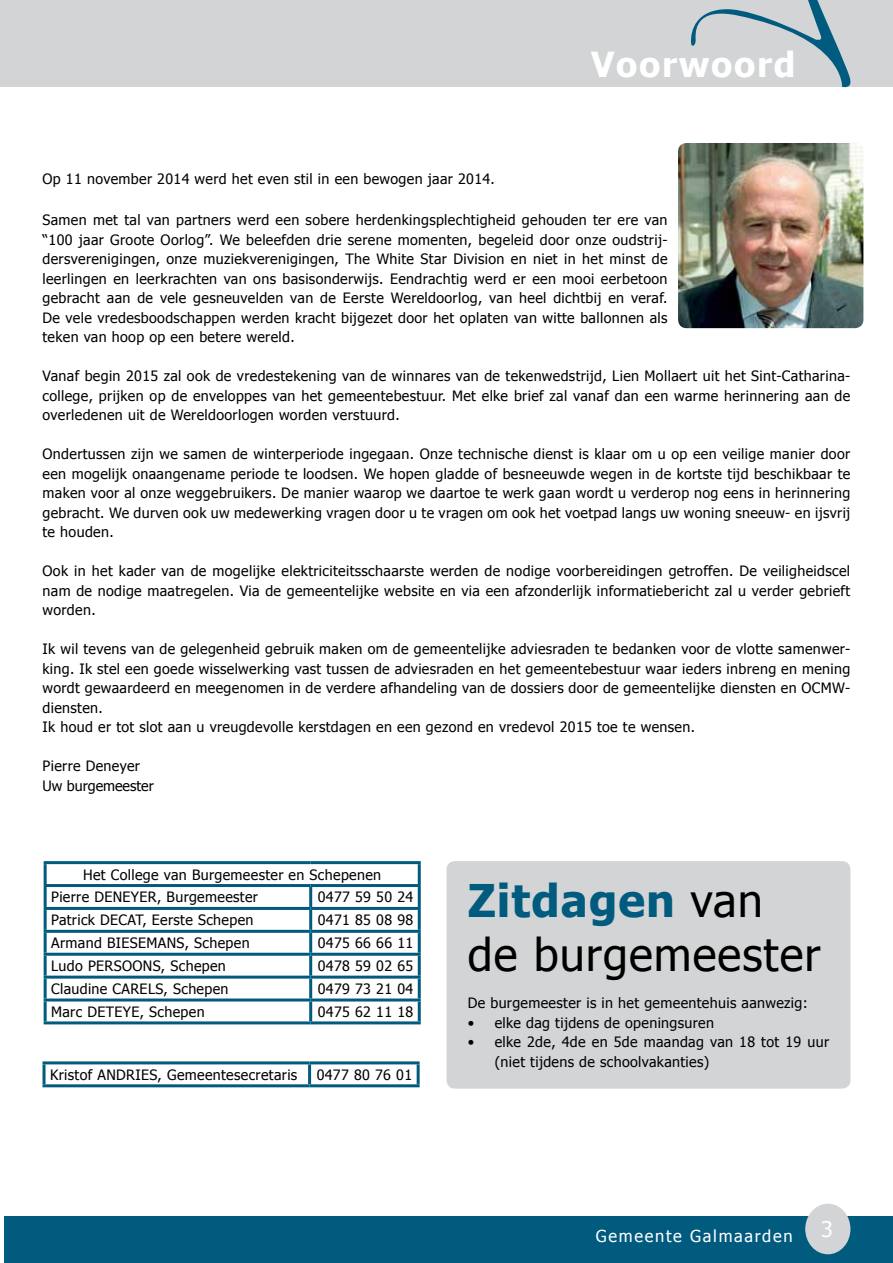
<style>
.page{position:relative;width:893px;height:1263px;background:#fff}
.page>*{position:absolute;margin:0;border:0;box-sizing:border-box;transform-origin:0 0}
.t1{font:45px/54px "Tahoma";letter-spacing:.025em;color:#000}
.t2{font:700 34.5px "Tahoma";letter-spacing:.05em;color:#fff}
.t3{font:21.6px "Tahoma";color:#fff}
.t4{font:16.5px "Tahoma";letter-spacing:.1em;color:#fff}
.t5{font:14.25px/19.5px "Tahoma";letter-spacing:.025em;color:#000;text-align:justify}
.t6{font:14.25px/19.5px "Tahoma";color:#000}
.s1{font-weight:700;color:#005b7f}
</style>
<div class="page">
<div style="left:0;top:0;width:893px;height:87px;background:#d2d4d5"></div>
<div style="left:4px;top:1216px;width:889px;height:47px;background:#005b7f"></div>
<div style="left:805px;top:1204px;width:45px;height:50px;background:#d2d4d5;border-radius:50%"></div>
<svg style="left:691px;top:0;width:160px;height:88px"></svg>
<div style="left:446px;top:861px;width:404px;height:228px;background:#d2d4d5;border-radius:9px"></div>
<hr style="left:43px;top:1061px;width:267px;height:3px;background:#005b7f">
<hr style="left:43px;top:1064px;width:3px;height:20px;background:#005b7f">
<hr style="left:310px;top:1061px;width:110px;height:3px;background:#005b7f">
<hr style="left:308px;top:1064px;width:3px;height:20px;background:#005b7f">
<hr style="left:417px;top:1064px;width:3px;height:20px;background:#005b7f">
<hr style="left:43px;top:1084px;width:267px;height:3px;background:#005b7f">
<hr style="left:310px;top:1084px;width:110px;height:3px;background:#005b7f">
<img style="left:678px;top:143px;width:185px;height:185px">
<hr style="left:44px;top:861px;width:267px;height:3px;background:#005b7f">
<hr style="left:44px;top:864px;width:3px;height:20px;background:#005b7f">
<hr style="left:311px;top:861px;width:110px;height:3px;background:#005b7f">
<hr style="left:418px;top:864px;width:3px;height:20px;background:#005b7f">
<hr style="left:44px;top:884px;width:267px;height:3px;background:#005b7f">
<hr style="left:44px;top:887px;width:3px;height:20px;background:#005b7f">
<hr style="left:311px;top:884px;width:110px;height:3px;background:#005b7f">
<hr style="left:309px;top:887px;width:3px;height:20px;background:#005b7f">
<hr style="left:418px;top:887px;width:3px;height:20px;background:#005b7f">
<hr style="left:44px;top:907px;width:267px;height:3px;background:#005b7f">
<hr style="left:44px;top:910px;width:3px;height:20px;background:#005b7f">
<hr style="left:311px;top:907px;width:110px;height:3px;background:#005b7f">
<hr style="left:309px;top:910px;width:3px;height:20px;background:#005b7f">
<hr style="left:418px;top:910px;width:3px;height:20px;background:#005b7f">
<hr style="left:44px;top:930px;width:267px;height:3px;background:#005b7f">
<hr style="left:44px;top:933px;width:3px;height:20px;background:#005b7f">
<hr style="left:311px;top:930px;width:110px;height:3px;background:#005b7f">
<hr style="left:309px;top:933px;width:3px;height:20px;background:#005b7f">
<hr style="left:418px;top:933px;width:3px;height:20px;background:#005b7f">
<hr style="left:44px;top:953px;width:267px;height:3px;background:#005b7f">
<hr style="left:44px;top:956px;width:3px;height:20px;background:#005b7f">
<hr style="left:311px;top:953px;width:110px;height:3px;background:#005b7f">
<hr style="left:309px;top:956px;width:3px;height:20px;background:#005b7f">
<hr style="left:418px;top:956px;width:3px;height:20px;background:#005b7f">
<hr style="left:44px;top:976px;width:267px;height:3px;background:#005b7f">
<hr style="left:44px;top:979px;width:3px;height:19px;background:#005b7f">
<hr style="left:311px;top:976px;width:110px;height:3px;background:#005b7f">
<hr style="left:309px;top:979px;width:3px;height:19px;background:#005b7f">
<hr style="left:418px;top:979px;width:3px;height:19px;background:#005b7f">
<hr style="left:44px;top:998px;width:267px;height:3px;background:#005b7f">
<hr style="left:44px;top:1001px;width:3px;height:20px;background:#005b7f">
<hr style="left:311px;top:998px;width:110px;height:3px;background:#005b7f">
<hr style="left:309px;top:1001px;width:3px;height:20px;background:#005b7f">
<hr style="left:418px;top:1001px;width:3px;height:20px;background:#005b7f">
<hr style="left:44px;top:1021px;width:267px;height:3px;background:#005b7f">
<hr style="left:311px;top:1021px;width:110px;height:3px;background:#005b7f">
<h2 class="t2" style="left:591px;top:41px;width:206px">Voorwoord</h2>
<p class="t5" style="left:43px;top:169px;width:454px">Op 11 november 2014 werd het even stil in een bewogen jaar 2014.</p>
<p class="t5" style="left:43px;top:210px;width:627px">Samen met tal van partners werd een sobere herdenkingsplechtigheid gehouden ter ere van “100 jaar Groote Oorlog”. We beleefden drie serene momenten, begeleid door onze oudstrij&shy;dersverenigingen, onze muziekverenigingen, The White Star Division en niet in het minst de leerlingen en leerkrachten van ons basisonderwijs. Eendrachtig werd er een mooi eerbetoon gebracht aan de vele gesneuvelden van de Eerste Wereldoorlog, van heel dichtbij en veraf.<br>De vele vredesboodschappen werden kracht bijgezet door het oplaten van witte ballonnen als teken van hoop op een betere wereld.</p>
<p class="t5" style="left:43px;top:366px;width:809px">Vanaf begin 2015 zal ook de vredestekening van de winnares van de tekenwedstrijd, Lien Mollaert uit het Sint-Catharina&shy;college, prijken op de enveloppes van het gemeentebestuur. Met elke brief zal vanaf dan een warme herinnering aan de overledenen uit de Wereldoorlogen worden verstuurd.</p>
<p class="t5" style="left:43px;top:444px;width:809px">Ondertussen zijn we samen de winterperiode ingegaan. Onze technische dienst is klaar om u op een veilige manier door een mogelijk onaangename periode te loodsen. We hopen gladde of besneeuwde wegen in de kortste tijd beschikbaar te maken voor al onze weggebruikers. De manier waarop we daartoe te werk gaan wordt u verderop nog eens in herinnering gebracht. We durven ook uw medewerking vragen door u te vragen om ook het voetpad langs uw woning sneeuw- en ijsvrij te houden.</p>
<p class="t5" style="left:43px;top:561px;width:809px">Ook in het kader van de mogelijke elektriciteitsschaarste werden de nodige voorbereidingen getroffen. De veiligheidscel nam de nodige maatregelen. Via de gemeentelijke website en via een afzonderlijk informatiebericht zal u verder gebrieft worden.</p>
<p class="t5" style="left:43px;top:639px;width:809px;text-align:left">Ik wil tevens van de gelegenheid gebruik maken om de gemeentelijke adviesraden te bedanken voor de vlotte samenwer&shy;king. Ik stel een goede wisselwerking vast tussen de adviesraden en het gemeentebestuur waar ieders inbreng en mening wordt gewaardeerd en meegenomen in de verdere afhandeling van de dossiers door de gemeentelijke diensten en OCMW&shy;diensten.<br>Ik houd er tot slot aan u vreugdevolle kerstdagen en een gezond en vredevol 2015 toe te wensen.</p>
<p class="t6" style="left:43px;top:756px;width:113px">Pierre Deneyer<br>Uw burgemeester</p>
<p class="t5" style="left:51px;top:862px;width:332px;line-height:23px;text-indent:32px">Het College van Burgemeester en Schepenen<br>Pierre DENEYER, Burgemeester</p>
<p class="t5" style="left:318px;top:887px;width:97px">0477 59 50 24</p>
<p class="t5" style="left:51px;top:910px;width:204px">Patrick DECAT, Eerste Schepen</p>
<p class="t5" style="left:318px;top:910px;width:97px">0471 85 08 98</p>
<p class="t5" style="left:51px;top:933px;width:200px">Armand BIESEMANS, Schepen</p>
<p class="t5" style="left:318px;top:933px;width:97px">0475 66 66 11</p>
<p class="t5" style="left:51px;top:955px;width:176px">Ludo PERSOONS, Schepen</p>
<p class="t5" style="left:318px;top:955px;width:97px">0478 59 02 65</p>
<p class="t5" style="left:51px;top:978px;width:179px">Claudine CARELS, Schepen</p>
<p class="t5" style="left:318px;top:978px;width:97px">0479 73 21 04</p>
<p class="t5" style="left:51px;top:1001px;width:155px">Marc DETEYE, Schepen</p>
<p class="t5" style="left:318px;top:1001px;width:97px">0475 62 11 18</p>
<p class="t5" style="left:50px;top:1064px;width:249px">Kristof ANDRIES, Gemeentesecretaris</p>
<p class="t5" style="left:317px;top:1064px;width:97px">0477 80 76 01</p>
<h1 class="t1" style="left:468px;top:871px;width:354px"><span class="s1">Zitdagen</span> van de burgemeester</h1>
<p class="t5" style="left:468px;top:993px;width:342px">De burgemeester is in het gemeentehuis aanwezig:</p>
<p class="t5" style="left:468px;top:1012px;width:248px">• elke dag tijdens de openingsuren</p>
<p class="t5" style="left:495px;top:1032px;width:336px;text-indent:-27px">• elke 2de, 4de en 5de maandag van 18 tot 19 uur (niet tijdens de schoolvakanties)</p>
<p class="t4" style="left:596px;top:1224px;width:198px">Gemeente Galmaarden</p>
<h3 class="t3" style="left:821px;top:1215px;width:13px">3</h3>
</div>
